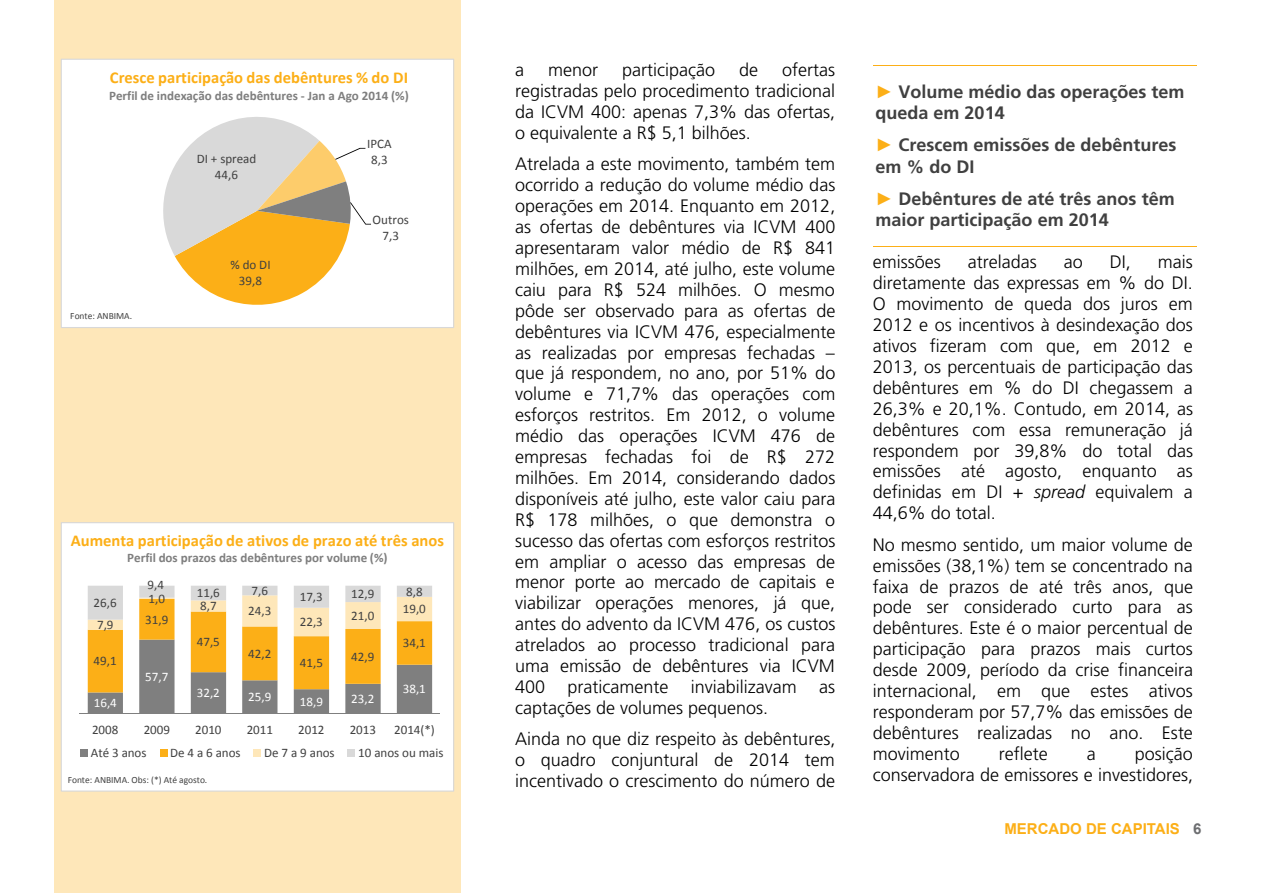
<style>
.page{position:relative;width:1263px;height:893px;background:#fff}
.page>*{position:absolute;margin:0;border:0;box-sizing:border-box;transform-origin:0 0}
.t1{font:300 18px/20.9px "Frutiger";color:#000;text-align:justify}
.t2{font:700 18px/21.3px "Frutiger";color:#404040}
.t3{font:700 16.65px "Calibri";color:#fcaf17}
.t4{font:700 16.5px "Calibri";color:#fcaf17}
.t5{font:700 15px "Arial";color:#fcaf17}
.t6{font:13.05px/15.9px "Calibri";color:#404040;text-align:center}
.t7{font:700 13.05px "Calibri";letter-spacing:-.005em;color:#7e7e7e}
.t8{font:13.05px "Calibri";letter-spacing:.005em;color:#fff}
.t9{font:9.45px "Calibri";letter-spacing:-.005em;color:#404040}
.s1{font-family:"Arial";color:#fcaf17}
.s2{font-style:italic}
.s3{color:#6d6e71}
</style>
<div class="page">
<div style="left:54px;top:0;width:406px;height:893px;background:#fee7b9"></div>
<hr style="left:873px;top:65px;width:324px;height:1px;background:#fcaf17">
<hr style="left:873px;top:246px;width:324px;height:1px;background:#fcaf17">
<div style="left:62px;top:60px;width:391px;height:267px;background:#fff"></div>
<svg style="left:163px;top:117px;width:208px;height:188px"></svg>
<div style="left:61px;top:59px;width:393px;height:269px;border:1px solid #d8d8d8"></div>
<div style="left:62px;top:523px;width:391px;height:267px;background:#fff"></div>
<svg style="left:88px;top:586px;width:344px;height:127px"></svg>
<hr style="left:80px;top:713px;width:360px;height:1px;background:#7f7f7f">
<div style="left:81px;top:750px;width:7px;height:7px;background:#7f7f7f"></div>
<div style="left:160px;top:750px;width:7px;height:7px;background:#fcaf17"></div>
<div style="left:254px;top:750px;width:7px;height:7px;background:#fee7b9"></div>
<div style="left:348px;top:750px;width:7px;height:7px;background:#d9d9d9"></div>
<div style="left:61px;top:522px;width:393px;height:270px;border:1px solid #d8d8d8"></div>
<p class="t3" style="left:110px;top:67px;width:300px">Cresce participação das debêntures % do DI</p>
<p class="t7" style="left:109px;top:88px;width:301px">Perfil de indexação das debêntures ‐ Jan a Ago 2014 (%)</p>
<p class="t9" style="left:70px;top:310px;width:63px">Fonte: ANBIMA.</p>
<p class="t6" style="left:197px;top:151px;width:61px">DI + spread<br>44,6</p>
<p class="t6" style="left:231px;top:257px;width:42px">%doDI<br>39,8</p>
<p class="t6" style="left:367px;top:136px;width:26px">IPCA<br>8,3</p>
<p class="t6" style="left:373px;top:212px;width:38px">Outros<br>7,3</p>
<p class="t4" style="left:71px;top:529px;width:375px">Aumenta participação de ativos de prazo até três anos</p>
<p class="t7" style="left:127px;top:550px;width:262px">Perfil dos prazos das debêntures por volume (%)</p>
<p class="t6" style="left:94px;top:595px;width:25px">26,6</p>
<p class="t6" style="left:97px;top:617px;width:18px">7,9</p>
<p class="t6" style="left:147px;top:576px;width:18px">9,4</p>
<p class="t6" style="left:149px;top:590px;width:18px">1,0</p>
<p class="t6" style="left:145px;top:611px;width:25px">31,9</p>
<p class="t6" style="left:197px;top:585px;width:25px">11,6</p>
<p class="t6" style="left:252px;top:583px;width:18px">7,6</p>
<p class="t6" style="left:200px;top:598px;width:18px">8,7</p>
<p class="t6" style="left:248px;top:603px;width:25px">24,3</p>
<p class="t6" style="left:300px;top:589px;width:25px">17,3</p>
<p class="t6" style="left:351px;top:586px;width:25px">12,9</p>
<p class="t6" style="left:406px;top:583px;width:18px">8,8</p>
<p class="t6" style="left:300px;top:614px;width:25px">22,3</p>
<p class="t6" style="left:351px;top:608px;width:25px">21,0</p>
<p class="t6" style="left:403px;top:601px;width:25px">19,0</p>
<p class="t6" style="left:94px;top:653px;width:25px">49,1</p>
<p class="t6" style="left:197px;top:634px;width:25px">47,5</p>
<p class="t6" style="left:248px;top:645px;width:25px">42,2</p>
<p class="t6" style="left:300px;top:655px;width:25px">41,5</p>
<p class="t6" style="left:351px;top:648px;width:25px">42,9</p>
<p class="t6" style="left:403px;top:635px;width:25px">34,1</p>
<p class="t8" style="left:145px;top:668px;width:25px">57,7</p>
<p class="t8" style="left:94px;top:695px;width:25px">16,4</p>
<p class="t8" style="left:197px;top:685px;width:25px">32,2</p>
<p class="t8" style="left:248px;top:689px;width:25px">25,9</p>
<p class="t8" style="left:300px;top:693px;width:25px">18,9</p>
<p class="t8" style="left:351px;top:690px;width:25px">23,2</p>
<p class="t8" style="left:403px;top:681px;width:25px">38,1</p>
<p class="t6" style="left:92px;top:722px;width:28px">2008</p>
<p class="t6" style="left:144px;top:722px;width:28px">2009</p>
<p class="t6" style="left:195px;top:722px;width:28px">2010</p>
<p class="t6" style="left:247px;top:722px;width:28px">2011</p>
<p class="t6" style="left:298px;top:722px;width:28px">2012</p>
<p class="t6" style="left:350px;top:722px;width:28px">2013</p>
<p class="t6" style="left:394px;top:722px;width:42px">2014(*)</p>
<p class="t6" style="left:91px;top:745px;width:57px">Até 3 anos</p>
<p class="t6" style="left:170px;top:745px;width:72px">De 4a 6anos</p>
<p class="t6" style="left:264px;top:745px;width:72px">De 7 a 9 anos</p>
<p class="t6" style="left:358px;top:745px;width:87px">10 anos ou mais</p>
<p class="t9" style="left:68px;top:774px;width:141px">Fonte: ANBIMA. Obs: (*) Até agosto.</p>
<p class="t1" style="left:515px;top:60px;width:322px;text-indent:267px">ofertas registradas pelo procedimento tradicional da ICVM 400: apenas 7,3% das ofertas, o equivalente a R$ 5,1 bilhões.</p>
<p class="t1" style="left:515px;top:154px;width:322px">Atrelada a este movimento, também tem ocorrido a redução do volume médio das operações em 2014. Enquanto em 2012, as ofertas de debêntures via ICVM 400 apresentaram valor médio de R$ 841 milhões, em 2014, até julho, este volume caiu para R$ 524 milhões. O mesmo pôde ser observado para as ofertas de debêntures via ICVM 476, especialmente as realizadas por empresas fechadas – que já respondem, no ano, por 51% do volume e 71,7% das operações com esforços restritos. Em 2012, o volume médio das operações ICVM 476 de empresas fechadas foi de R$ 272 milhões. Em 2014, considerando dados disponíveis até julho, este valor caiu para R$ 178 milhões, o que demonstra o sucesso das ofertas com esforços restritos em ampliar o acesso das empresas de menor porte ao mercado de capitais e viabilizar operações menores, já que, antes do advento da ICVM 476, os custos atrelados ao processo tradicional para uma emissão de debêntures via ICVM 400 praticamente inviabilizavam as captações de volumes pequenos.</p>
<p class="t1" style="left:515px;top:729px;width:322px">Ainda no que diz respeito às debêntures, o quadro conjuntural de 2014 tem incentivado o crescimento do número de</p>
<p class="t1" style="left:515px;top:60px;width:10px">a</p>
<p class="t1" style="left:548px;top:60px;width:52px">menor</p>
<p class="t1" style="left:622px;top:60px;width:94px">participação</p>
<p class="t1" style="left:739px;top:60px;width:21px">de</p>
<p class="t2" style="left:875px;top:81px;width:311px"><span class="s1">►</span> Volume médio das operações tem queda em 2014</p>
<p class="t2" style="left:875px;top:134px;width:302px"><span class="s1">►</span> Crescem emissões de debêntures em % do DI</p>
<p class="t2" style="left:875px;top:188px;width:301px"><span class="s1">►</span> Debêntures de até três anos têm maior participação em 2014</p>
<p class="t1" style="left:873px;top:252px;width:70px">emissões</p>
<p class="t1" style="left:968px;top:252px;width:70px">atreladas</p>
<p class="t1" style="left:1064px;top:252px;width:21px">ao</p>
<p class="t1" style="left:1110px;top:252px;width:23px">DI,</p>
<p class="t1" style="left:873px;top:252px;width:322px;text-indent:285px">mais diretamente das expressas em % do DI.<br>O movimento de queda dos juros em 2012 e os incentivos à desindexação dos ativos fizeram com que, em 2012 e 2013, os percentuais de participação das debêntures em % do DI chegassem a 26,3% e 20,1%. Contudo, em 2014, as debêntures com essa remuneração já respondem por 39,8% do total das emissões até agosto, enquanto as definidas em DI + <span class="s2">spread</span> equivalem a 44,6% do total.</p>
<p class="t1" style="left:873px;top:534px;width:322px">No mesmo sentido, um maior volume de emissões (38,1%) tem se concentrado na faixa de prazos de até três anos, que pode ser considerado curto para as debêntures. Este é o maior percentual de participação para prazos mais curtos desde 2009, período da crise financeira internacional, em que estes ativos responderam por 57,7% das emissões de debêntures realizadas no ano. Este movimento</p>
<p class="t1" style="left:999px;top:743px;width:50px">reflete</p>
<p class="t1" style="left:1087px;top:743px;width:10px">a</p>
<p class="t1" style="left:873px;top:743px;width:322px;text-align:right">posição<br>conservadora de emissores e investidores,</p>
<p class="t5" style="left:1004px;top:819px;width:199px">MERCADO DE CAPITAIS <span class="s3">6</span></p>
</div>
